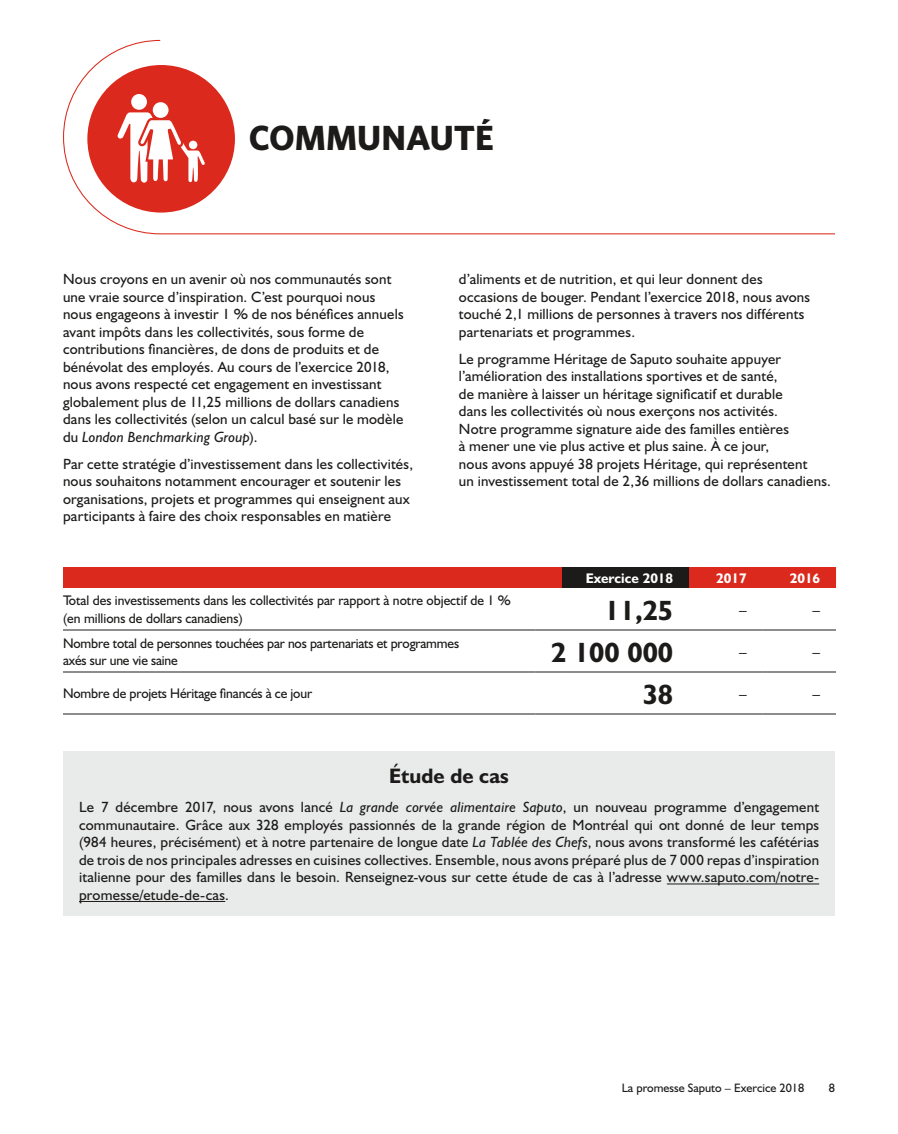
<style>
.page{position:relative;width:898px;height:1134px;background:#fff}
.page>*{position:absolute;margin:0;border:0;box-sizing:border-box;transform-origin:0 0}
.t1{font:700 35px "Whitney";color:#1c1b1a}
.t2{font:700 28px "Humanist 521 BT";color:#1c1b1a}
.t3{font:700 21px "Humanist 521 BT";color:#1c1b1a}
.t4{font:15.75px "Humanist 521 BT";color:#1c1b1a}
.t5{font:14.88px/17.5px "Humanist 521 BT";letter-spacing:.015em;color:#1c1b1a}
.t6{font:14px/17.5px "Humanist 521 BT";letter-spacing:-.01em;color:#1c1b1a}
.t7{font:700 14px "Humanist 521 BT";color:#fff}
.t8{font:12.25px "Humanist 521 BT";color:#1c1b1a}
.s1{font-style:italic}
</style>
<div class="page">
<div style="left:63px;top:567px;width:773px;height:21px;background:#db2a1d"></div>
<div style="left:563px;top:567px;width:126px;height:21px;background:#1c1b1a"></div>
<hr style="left:63px;top:630px;width:473px;height:1px;background:#1c1b1a">
<svg style="left:536px;top:630px;width:27px;height:1px"></svg>
<hr style="left:563px;top:630px;width:126px;height:1px;background:#1c1b1a">
<hr style="left:689px;top:630px;width:73px;height:1px;background:#1c1b1a">
<hr style="left:762px;top:630px;width:74px;height:1px;background:#1c1b1a">
<hr style="left:63px;top:672px;width:473px;height:1px;background:#1c1b1a">
<svg style="left:536px;top:672px;width:27px;height:1px"></svg>
<hr style="left:563px;top:672px;width:126px;height:1px;background:#1c1b1a">
<hr style="left:689px;top:672px;width:73px;height:1px;background:#1c1b1a">
<hr style="left:762px;top:672px;width:74px;height:1px;background:#1c1b1a">
<hr style="left:63px;top:714px;width:473px;height:1px;background:#1c1b1a">
<svg style="left:536px;top:714px;width:27px;height:1px"></svg>
<hr style="left:563px;top:714px;width:126px;height:1px;background:#1c1b1a">
<hr style="left:689px;top:714px;width:73px;height:1px;background:#1c1b1a">
<hr style="left:762px;top:714px;width:74px;height:1px;background:#1c1b1a">
<svg style="left:63px;top:39px;width:772px;height:196px"></svg>
<div style="left:63px;top:751px;width:772px;height:165px;background:#e9eaea"></div>
<hr style="left:667px;top:884px;width:152px;height:1px;background:#1c1b1a">
<hr style="left:79px;top:901px;width:146px;height:1px;background:#1c1b1a">
<hr style="left:897px;top:0;width:1px;height:1134px;background:#db2a1d">
<h1 class="t1" style="left:249px;top:116px;width:246px">COMMUNAUTÉ</h1>
<p class="t5" style="left:63px;top:270px;width:342px">Nous croyons en un avenir où nos communautés sont une vraie source d’inspiration. C’est pourquoi nous nous engageons à investir 1 % de nos bénéfices annuels avant impôts dans les collectivités, sous forme de contributions financières, de dons de produits et de bénévolat des employés. Au cours de l’exercice 2018, nous avons respecté cet engagement en investissant globalement plus de 11,25 millions de dollars canadiens dans les collectivités (selon un calcul basé sur le modèle du <span class="s1">London Benchmarking Group</span>).</p>
<p class="t5" style="left:63px;top:455px;width:352px">Par cette stratégie d’investissement dans les collectivités, nous souhaitons notamment encourager et soutenir les organisations, projets et programmes qui enseignent aux participants à faire des choix responsables en matière</p>
<p class="t5" style="left:459px;top:270px;width:353px">d’aliments et de nutrition, et qui leur donnent des occasions de bouger. Pendant l’exercice 2018, nous avons touché 2,1 millions de personnes à travers nos différents partenariats et programmes.</p>
<p class="t5" style="left:459px;top:350px;width:373px">Le programme Héritage de Saputo souhaite appuyer l’amélioration des installations sportives et de santé,<br>de manière à laisser un héritage significatif et durable<br>dans les collectivités où nous exerçons nos activités.<br>Notre programme signature aide des familles entières<br>à mener une vie plus active et plus saine. À ce jour,<br>nous avons appuyé 38 projets Héritage, qui représentent<br>un investissement total de 2,36 millions de dollars canadiens.</p>
<p class="t7" style="left:586px;top:569px;width:89px">Exercice 2018</p>
<p class="t7" style="left:716px;top:569px;width:32px">2017</p>
<p class="t7" style="left:790px;top:569px;width:32px">2016</p>
<p class="t6" style="left:63px;top:592px;width:449px">Total des investissements dans les collectivités par rapport à notre objectif de 1 % (en millions de dollars canadiens)</p>
<h2 class="t2" style="left:604px;top:593px;width:70px">11,25</h2>
<p class="t4" style="left:739px;top:600px;width:9px">–</p>
<p class="t4" style="left:812px;top:600px;width:9px">–</p>
<p class="t6" style="left:63px;top:634px;width:398px">Nombre total de personnes touchées par nos partenariats et programmes axés sur une vie saine</p>
<h2 class="t2" style="left:551px;top:635px;width:124px">2 100 000</h2>
<p class="t4" style="left:739px;top:642px;width:9px">–</p>
<p class="t4" style="left:812px;top:642px;width:9px">–</p>
<p class="t6" style="left:63px;top:685px;width:251px">Nombre de projets Héritage financés à ce jour</p>
<h2 class="t2" style="left:643px;top:677px;width:32px">38</h2>
<p class="t4" style="left:739px;top:684px;width:9px">–</p>
<p class="t4" style="left:812px;top:684px;width:9px">–</p>
<h3 class="t3" style="left:389px;top:762px;width:121px">Étude de cas</h3>
<p class="t5" style="left:79px;top:798px;width:741px;text-align:justify">Le 7 décembre 2017, nous avons lancé <span class="s1">La grande corvée alimentaire Saputo</span>, un nouveau programme d’engagement communautaire. Grâce aux 328 employés passionnés de la grande région de Montréal qui ont donné de leur temps (984 heures, précisément) et à notre partenaire de longue date <span class="s1">La Tablée des Chefs</span>, nous avons transformé les cafétérias de trois de nos principales adresses en cuisines collectives. Ensemble, nous avons préparé plus de 7 000 repas d’inspiration italienne pour des familles dans le besoin. Renseignez-vous sur cette étude de cas à l’adresse www.saputo.com/notre&shy;promesse/etude-de-cas.</p>
<p class="t8" style="left:622px;top:1080px;width:184px">La promesse Saputo – Exercice 2018</p>
<p class="t8" style="left:829px;top:1080px;width:8px">8</p>
</div>
